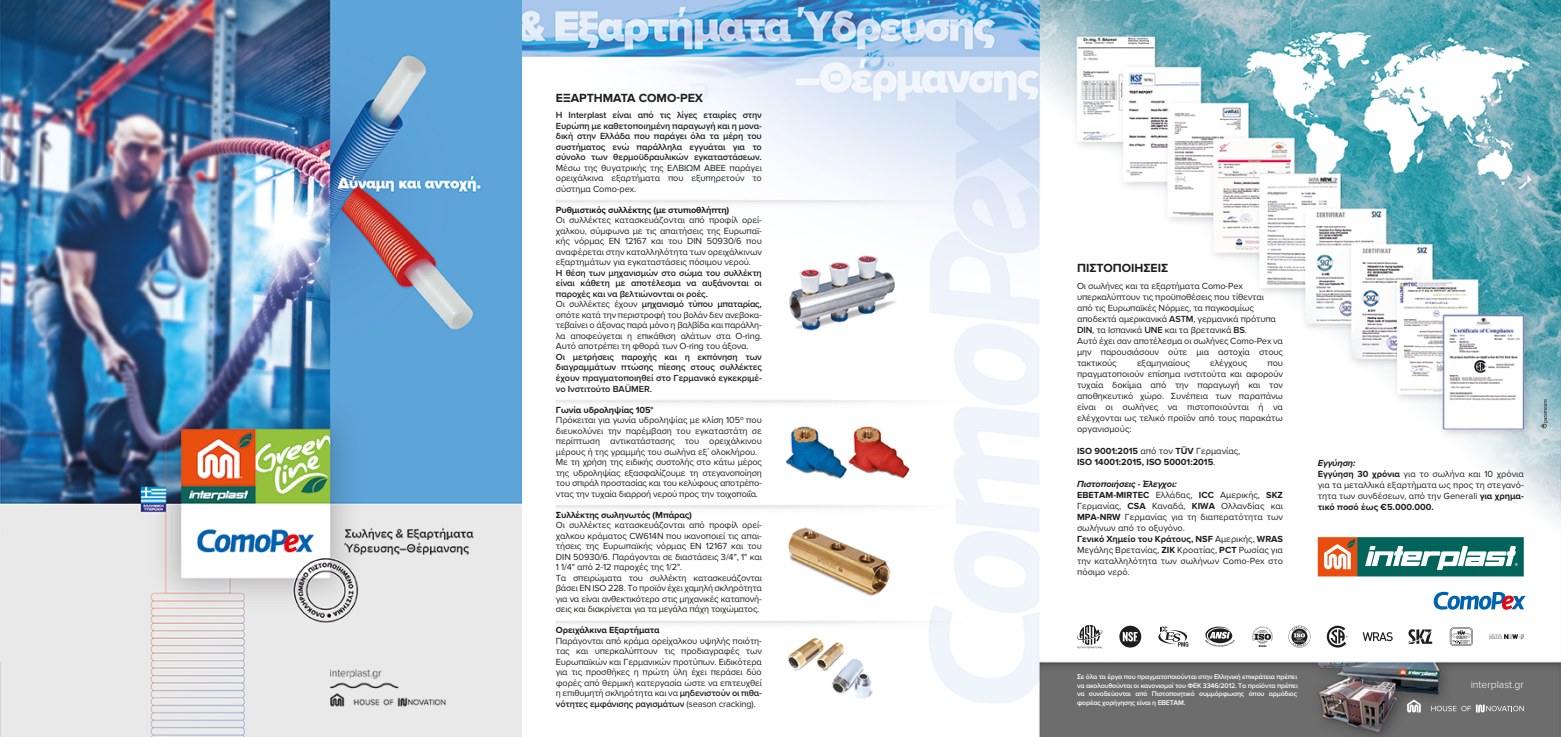
<style>
.page{position:relative;width:1561px;height:737px;background:#fff}
.page>*{position:absolute;margin:0;border:0;box-sizing:border-box;transform-origin:0 0}
.t1{font:700 12.25px "Proxima Nova";color:#1d1d1b}
.t2{font:300 10.5px "Proxima Nova";color:#fff}
.t3{font:9.19px/10.5px "Proxima Nova";letter-spacing:-.01em;color:#1d1d1b}
.t4{font:600 9.19px/10.5px "Proxima Nova";letter-spacing:-.01em;color:#1d1d1b;text-align:justify}
.t5{font:700 9.19px/11px "Proxima Nova";letter-spacing:-.01em;color:#1d1d1b}
.t6{font:600 7px/8.4px "Proxima Nova";letter-spacing:-.025em;color:#fff;text-align:justify}
.s1{font-weight:600}
.s2{font-weight:400}
.s3{font-weight:700;font-style:italic}
.s4{font-weight:700}
</style>
<div class="page">
<img style="left:0;top:0;width:1560px;height:737px">
<svg style="left:1539px;top:399px;width:8px;height:29px"></svg>
<svg style="left:1433px;top:592px;width:92px;height:17px"></svg>
<svg style="left:1406px;top:699px;width:14px;height:13px"></svg>
<svg style="left:1430px;top:704px;width:93px;height:8px"></svg>
<svg style="left:1449px;top:627px;width:23px;height:19px"></svg>
<svg style="left:1326px;top:625px;width:21px;height:22px"></svg>
<svg style="left:1362px;top:632px;width:30px;height:9px"></svg>
<svg style="left:1488px;top:634px;width:35px;height:5px"></svg>
<svg style="left:1408px;top:629px;width:23px;height:15px"></svg>
<svg style="left:1076px;top:625px;width:26px;height:23px"></svg>
<svg style="left:1204px;top:626px;width:30px;height:20px"></svg>
<svg style="left:1158px;top:626px;width:30px;height:20px"></svg>
<svg style="left:1119px;top:625px;width:22px;height:22px"></svg>
<svg style="left:1122px;top:632px;width:15px;height:9px"></svg>
<svg style="left:1252px;top:626px;width:20px;height:21px"></svg>
<svg style="left:1288px;top:625px;width:22px;height:22px"></svg>
<div style="left:1356px;top:537px;width:167px;height:39px;background:#00645b"></div>
<svg style="left:1365px;top:546px;width:152px;height:24px"></svg>
<div style="left:1317px;top:537px;width:39px;height:39px;background:#e94e0f"></div>
<svg style="left:1324px;top:539px;width:30px;height:30px"></svg>
<h1 class="t1" style="left:556px;top:91px;width:149px">ΕΞΑΡΤΗΜΑΤΑ COMO-PEX</h1>
<p class="t4" style="left:556px;top:110px;width:207px">Η Interplast είναι από τις λίγες εταιρίες στην Ευρώπη με καθετοποιημένη παραγωγή και η μονα&shy;δική στην Ελλάδα που παράγει όλα τα μέρη του συστήματος ενώ παράλληλα εγγυάται για το σύνολο των θερμοϋδραυλικών εγκαταστάσεων.</p>
<p class="t3" style="left:556px;top:163px;width:207px;text-align:justify">Μέσω της θυγατρικής της ΕΛΒΙΩΜ ΑΒΕΕ παράγει ορειχάλκινα εξαρτήματα που εξυπηρετούν το σύστημα Como-pex.</p>
<p class="t5" style="left:556px;top:204px;width:175px">Ρυθμιστικός συλλέκτης (με στυπιοθλήπτη)</p>
<p class="t3" style="left:556px;top:215px;width:207px;text-align:justify">Οι συλλέκτες κατασκευάζονται από προφίλ ορεί&shy;χαλκου, σύμφωνα με τις απαιτήσεις της Ευρωπαϊ&shy;κής νόρμας ΕΝ 12167 και του DIN 50930/6 που αναφέρεται στην καταλληλότητα των ορειχάλκινων εξαρτημάτων για εγκαταστάσεις πόσιμου νερού.</p>
<p class="t3" style="left:556px;top:268px;width:207px"><span class="s1">Η θέση των μηχανισμών στο σώμα του συλλέκτη είναι κάθετη με αποτέλεσμα να αυξάνονται οι παροχές και να βελτιώνονται οι ροές.<br></span>Οι συλλέκτες έχουν <span class="s1">μηχανισμό τύπου μπαταρίας, </span>οπότε κατά την περιστροφή του βολάν δεν ανεβοκα&shy;τεβαίνει ο άξονας παρά μόνο η βαλβίδα και παράλλη&shy;λα αποφεύγεται η επικάθιση αλάτων στα O-ring.<br>Αυτό αποτρέπει τη φθορά των O-ring του άξονα.</p>
<p class="t4" style="left:556px;top:352px;width:207px">Οι μετρήσεις παροχής και η εκπόνηση των διαγραμμάτων πτώσης πίεσης στους συλλέκτες έχουν πραγματοποιηθεί στο Γερμανικό εγκεκριμέ&shy;νο Ινστιτούτο BAÜMER.</p>
<p class="t5" style="left:556px;top:404px;width:99px">Γωνία υδροληψίας 105°</p>
<p class="t3" style="left:556px;top:415px;width:207px">Πρόκειται για γωνία υδροληψίας με κλίση 105º που διευκολύνει την παρέμβαση του εγκαταστάτη σε περίπτωση αντικατάστασης του ορειχάλκινου μέρους ή της γραμμής του σωλήνα εξ΄ ολοκλήρου.<br>Με τη χρήση της ειδικής συστολής στο κάτω μέρος της υδροληψίας εξασφαλίζουμε τη στεγανοποίηση του σπιράλ προστασίας και του κελύφους αποτρέπο&shy;ντας την τυχαία διαρροή νερού προς την τοιχοποιΐα.</p>
<p class="t5" style="left:556px;top:509px;width:138px">Συλλέκτης σωληνωτός (Μπάρας)</p>
<p class="t3" style="left:556px;top:520px;width:207px">Οι συλλέκτες κατασκευάζονται από προφίλ ορεί&shy;χαλκου κράματος CW614N που ικανοποιεί τις απαι&shy;τήσεις της Ευρωπαϊκής νόρμας ΕΝ 12167 και του DIN 50930/6. Παράγονται σε διαστάσεις 3/4", 1" και 1 1/4" από 2-12 παροχές της 1/2".<br>Τα σπειρώματα του συλλέκτη κατασκευάζονται βάσει ΕΝ ISO 228. Το προϊόν έχει χαμηλή σκληρότητα για να είναι ανθεκτικότερο στις μηχανικές καταπονή&shy;σεις και διακρίνεται για τα μεγάλα πάχη τοιχώματος.</p>
<p class="t5" style="left:556px;top:624px;width:105px">Ορειχάλκινα Εξαρτήματα</p>
<p class="t3" style="left:556px;top:635px;width:207px;text-align:justify">Παράγονται από κράμα ορείχαλκου υψηλής ποιότη&shy;τας και υπερκαλύπτουν τις προδιαγραφές των Ευρωπαϊκών και Γερμανικών προτύπων. Ειδικότερα για τις προσθήκες η πρώτη ύλη έχει περάσει δύο φορές από θερμική κατεργασία ώστε να επιτευχθεί η επιθυμητή σκληρότητα και να <span class="s1">μηδενιστούν οι πιθα&shy;νότητες εμφάνισης ραγισμάτων</span> (season cracking).</p>
<h1 class="t1" style="left:1076px;top:261px;width:93px">ΠΙΣΤΟΠΟΙΗΣΕΙΣ</h1>
<p class="t3" style="left:1076px;top:280px;width:200px;line-height:11px">Οι σωλήνες και τα εξαρτήματα Como-Pex υπερκαλύπτουν τις προϋποθέσεις που τίθενται από τις Ευρωπαϊκές Νόρμες, τα παγκοσμίως αποδεκτά αμερικανικά <span class="s1">ASTM</span>, γερμανικά πρότυπα <span class="s1">DIN</span>, τα Ισπανικά <span class="s1">UNE</span> και τα βρετανικά <span class="s1">BS</span>.</p>
<p class="t3" style="left:1076px;top:335px;width:207px;line-height:11px;text-align:justify">Αυτό έχει σαν αποτέλεσμα οι σωλήνες Como-Pex να μην παρουσιάσουν ούτε μια αστοχία στους τακτικούς</p>
<p class="t3" style="left:1136px;top:358px;width:54px">εξαμηνιαίους</p>
<p class="t3" style="left:1209px;top:358px;width:38px">ελέγχους</p>
<p class="t3" style="left:1076px;top:357px;width:207px;line-height:11px;text-align:justify;text-indent:190px">που πραγματοποιούν επίσημα ινστιτούτα και αφορούν τυχαία δοκίμια από την παραγωγή και τον αποθηκευτικό χώρο. Συνέπεια των παραπάνω είναι οι σωλήνες να πιστοποιούνται ή να ελέγχονται ως τελικό προϊόν από τους παρακάτω οργανισμούς:</p>
<p class="t5" style="left:1076px;top:446px;width:165px">ISO 9001:2015 <span class="s2">από τον</span> TÜV <span class="s2">Γερμανίας,<br></span>ISO 14001:2015, ISO 50001:2015<span class="s2">.</span></p>
<p class="t3" style="left:1076px;top:479px;width:207px;line-height:11px"><span class="s3">Πιστοποιήσεις - Έλεγχοι:<br></span><span class="s4">ΕΒΕΤΑΜ-MIRTEC</span> Ελλάδας, <span class="s4">ICC</span> Αμερικής, <span class="s4">SKZ </span>Γερμανίας, <span class="s4">CSA</span> Καναδά, <span class="s4">KIWA</span> Ολλανδίας και <span class="s4">MPA-NRW</span> Γερμανίας για τη διαπερατότητα των σωλήνων από το οξυγόνο.<br><span class="s4">Γενικό Χημείο του Κράτους, NSF</span> Αμερικής, <span class="s4">WRAS </span>Μεγάλης Βρετανίας, <span class="s4">ZIK</span> Κροατίας, <span class="s4">PCT</span> Ρωσίας για την καταλληλότητα των σωλήνων Como-Pex στο πόσιμο νερό.</p>
<p class="t3" style="left:1317px;top:457px;width:207px;line-height:11px"><span class="s3">Εγγύηση:<br></span><span class="s4">Εγγύηση 30 χρόνια</span> για το σωλήνα και 10 χρόνια για τα μεταλλικά εξαρτήματα ως προς τη στεγανό&shy;τητα των συνδέσεων, από την Generali <span class="s4">για χρημα&shy;τικό ποσό έως €5.000.000.</span></p>
<p class="t6" style="left:1076px;top:673px;width:222px">Σε όλα τα έργα που πραγματοποιούνται στην Ελληνική επικράτεια πρέπει να ακολουθούνται οι κανονισμοί του ΦΕΚ 3346/2012. Τα προϊόντα πρέπει να συνοδεύονται από Πιστοποιητικό συμμόρφωσης όπου αρμόδιος φορέας χορήγησης είναι η ΕΒΕΤΑΜ.</p>
<p class="t2" style="left:1470px;top:679px;width:55px">interplast.gr</p>
</div>
